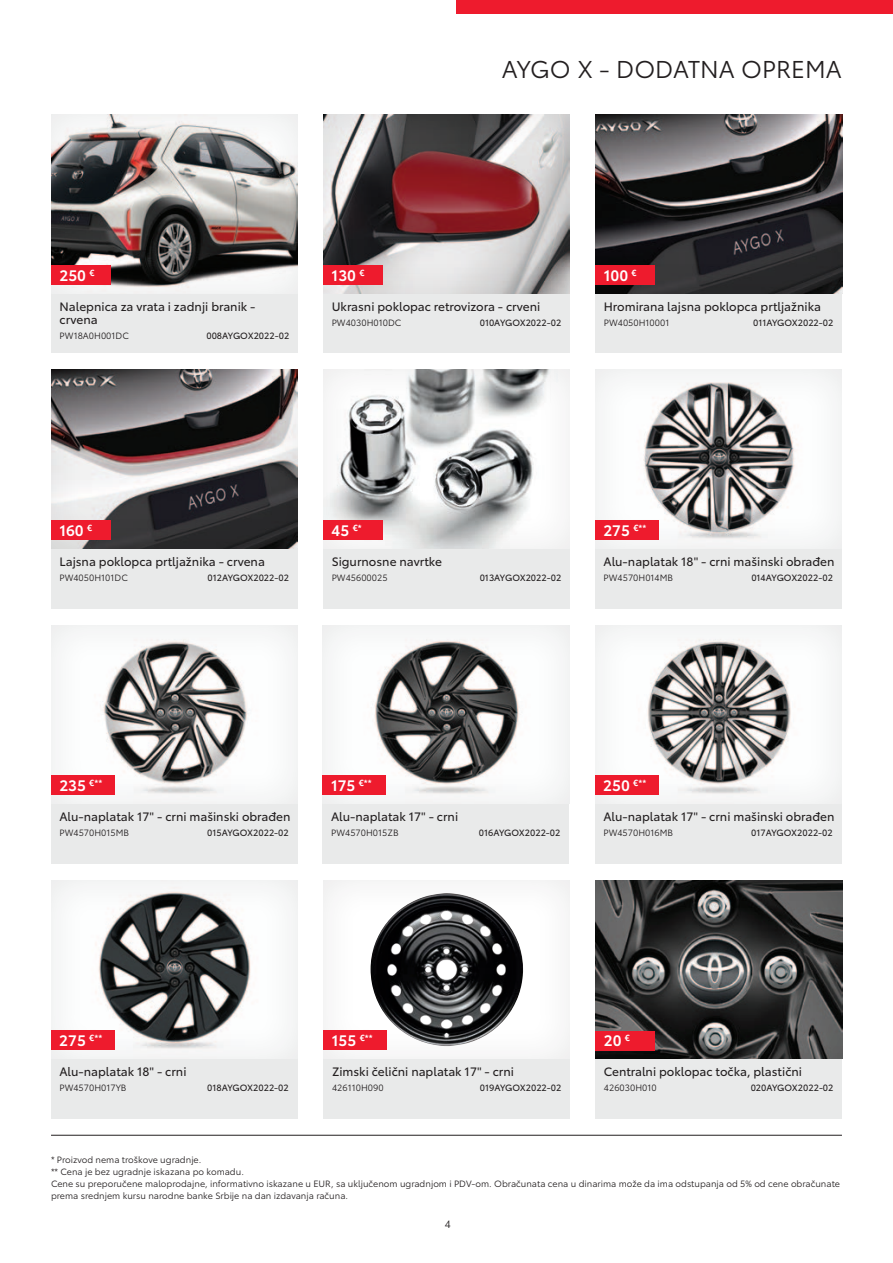
<style>
.page{position:relative;width:893px;height:1263px;background:#fff}
.page>*{position:absolute;margin:0;border:0;box-sizing:border-box;transform-origin:0 0}
.t1{font:24px "Toyota Type";color:#231f20}
.t2{font:600 15px "Toyota Type";color:#fff}
.t3{font:12px/12.8px "Toyota Type";color:#231f20}
.t4{font:10.5px "Toyota Type";color:#231f20}
.t5{font:9px/12px "Toyota Type";color:#231f20}
.t6{font:9px "Toyota Type";color:#231f20}
</style>
<div class="page">
<div style="left:456px;top:0;width:437px;height:13px;background:#ee1b2d"></div>
<div style="left:323px;top:115px;width:247px;height:238px;background:#e9eaea"></div>
<div style="left:51px;top:115px;width:247px;height:238px;background:#e9eaea"></div>
<div style="left:595px;top:115px;width:247px;height:238px;background:#e9eaea"></div>
<div style="left:51px;top:370px;width:247px;height:238px;background:#e9eaea"></div>
<div style="left:323px;top:370px;width:247px;height:238px;background:#e9eaea"></div>
<div style="left:595px;top:370px;width:247px;height:238px;background:#e9eaea"></div>
<div style="left:51px;top:625px;width:246px;height:238px;background:#e9eaea"></div>
<div style="left:323px;top:625px;width:246px;height:238px;background:#e9eaea"></div>
<div style="left:595px;top:625px;width:246px;height:238px;background:#e9eaea"></div>
<div style="left:51px;top:880px;width:246px;height:238px;background:#e9eaea"></div>
<div style="left:324px;top:880px;width:246px;height:238px;background:#e9eaea"></div>
<div style="left:595px;top:880px;width:247px;height:238px;background:#e9eaea"></div>
<div style="left:323px;top:112px;width:249px;height:182px;background:#231f20;opacity:.1"></div>
<div style="left:595px;top:112px;width:249px;height:182px;background:#231f20;opacity:.1"></div>
<div style="left:51px;top:367px;width:249px;height:182px;background:#231f20;opacity:.1"></div>
<div style="left:595px;top:367px;width:249px;height:182px;background:#231f20;opacity:.1"></div>
<div style="left:51px;top:622px;width:249px;height:182px;background:#231f20;opacity:.1"></div>
<div style="left:323px;top:622px;width:249px;height:182px;background:#231f20;opacity:.1"></div>
<div style="left:595px;top:622px;width:249px;height:182px;background:#231f20;opacity:.1"></div>
<div style="left:51px;top:877px;width:249px;height:182px;background:#231f20;opacity:.1"></div>
<div style="left:324px;top:877px;width:249px;height:182px;background:#fafafa"></div>
<div style="left:51px;top:112px;width:249px;height:182px;background:#231f20;opacity:.1"></div>
<div style="left:323px;top:367px;width:249px;height:182px;background:#231f20;opacity:.1"></div>
<img style="left:371px;top:893px;width:152px;height:153px">
<div style="left:595px;top:877px;width:249px;height:182px;background:#231f20;opacity:.1"></div>
<hr style="left:51px;top:1135px;width:791px;height:1px;background:#231f20">
<div style="left:323px;top:265px;width:60px;height:20px;background:#ee1b2d"></div>
<div style="left:51px;top:265px;width:60px;height:20px;background:#ee1b2d"></div>
<div style="left:595px;top:265px;width:60px;height:20px;background:#ee1b2d"></div>
<div style="left:51px;top:520px;width:59px;height:20px;background:#ee1b2d"></div>
<div style="left:323px;top:520px;width:60px;height:20px;background:#ee1b2d"></div>
<div style="left:595px;top:520px;width:64px;height:20px;background:#ee1b2d"></div>
<div style="left:51px;top:775px;width:64px;height:20px;background:#ee1b2d"></div>
<div style="left:322px;top:775px;width:64px;height:20px;background:#ee1b2d"></div>
<div style="left:595px;top:775px;width:64px;height:20px;background:#ee1b2d"></div>
<div style="left:51px;top:1030px;width:64px;height:20px;background:#ee1b2d"></div>
<div style="left:323px;top:1030px;width:64px;height:20px;background:#ee1b2d"></div>
<div style="left:595px;top:1031px;width:60px;height:19px;background:#ee1b2d"></div>
<h1 class="t1" style="left:502px;top:51px;width:342px">AYGO X - DODATNA OPREMA</h1>
<h2 class="t2" style="left:60px;top:264px;width:37px">250 <sup>€</sup></h2>
<h2 class="t2" style="left:604px;top:264px;width:34px">100 <sup>€</sup></h2>
<h2 class="t2" style="left:332px;top:264px;width:34px">130 <sup>€</sup></h2>
<h3 class="t3" style="left:60px;top:299px;width:197px">Nalepnica za vrata i zadnji branik - crvena</h3>
<p class="t5" style="left:60px;top:329px;width:71px">PW18A0H001DC</p>
<p class="t6" style="left:206px;top:329px;width:84px">008AYGOX2022-02</p>
<h3 class="t3" style="left:332px;top:299px;width:210px">Ukrasni poklopac retrovizora - crveni</h3>
<p class="t5" style="left:332px;top:316px;width:71px">PW4030H010DC</p>
<p class="t6" style="left:480px;top:316px;width:83px">010AYGOX2022-02</p>
<h3 class="t3" style="left:604px;top:299px;width:219px">Hromirana lajsna poklopca prtljažnika</h3>
<p class="t5" style="left:604px;top:316px;width:67px">PW4050H10001</p>
<p class="t6" style="left:753px;top:316px;width:82px">011AYGOX2022-02</p>
<h2 class="t2" style="left:59px;top:519px;width:34px">160 <sup>€</sup></h2>
<h3 class="t3" style="left:59px;top:554px;width:207px">Lajsna poklopca prtljažnika - crvena</h3>
<p class="t5" style="left:59px;top:571px;width:70px">PW4050H101DC</p>
<p class="t6" style="left:207px;top:571px;width:83px">012AYGOX2022-02</p>
<h2 class="t2" style="left:332px;top:519px;width:32px">45 <sup>€*</sup></h2>
<h2 class="t2" style="left:603px;top:519px;width:44px">275 <sup>€**</sup></h2>
<h3 class="t3" style="left:332px;top:554px;width:112px">Sigurnosne navrtke</h3>
<p class="t5" style="left:332px;top:571px;width:57px">PW45600025</p>
<p class="t6" style="left:480px;top:571px;width:83px">013AYGOX2022-02</p>
<h3 class="t3" style="left:603px;top:554px;width:233px">Alu-naplatak 18" - crni mašinski obrađen</h3>
<p class="t5" style="left:603px;top:571px;width:71px">PW4570H014MB</p>
<p class="t6" style="left:751px;top:571px;width:83px">014AYGOX2022-02</p>
<h2 class="t2" style="left:59px;top:774px;width:44px">235 <sup>€**</sup></h2>
<h2 class="t2" style="left:331px;top:774px;width:42px">175 <sup>€**</sup></h2>
<h2 class="t2" style="left:603px;top:774px;width:44px">250 <sup>€**</sup></h2>
<h3 class="t3" style="left:59px;top:809px;width:233px">Alu-naplatak 17" - crni mašinski obrađen</h3>
<p class="t5" style="left:59px;top:826px;width:71px">PW4570H015MB</p>
<p class="t6" style="left:207px;top:826px;width:83px">015AYGOX2022-02</p>
<h3 class="t3" style="left:331px;top:809px;width:129px">Alu-naplatak 17" - crni</h3>
<p class="t5" style="left:331px;top:826px;width:69px">PW4570H015ZB</p>
<p class="t6" style="left:479px;top:826px;width:83px">016AYGOX2022-02</p>
<h3 class="t3" style="left:603px;top:809px;width:233px">Alu-naplatak 17" - crni mašinski obrađen</h3>
<p class="t5" style="left:603px;top:826px;width:71px">PW4570H016MB</p>
<p class="t6" style="left:751px;top:826px;width:83px">017AYGOX2022-02</p>
<h2 class="t2" style="left:59px;top:1029px;width:44px">275 <sup>€**</sup></h2>
<h2 class="t2" style="left:332px;top:1029px;width:42px">155 <sup>€**</sup></h2>
<h2 class="t2" style="left:604px;top:1029px;width:28px">20 <sup>€</sup></h2>
<h3 class="t3" style="left:59px;top:1064px;width:129px">Alu-naplatak 18" - crni</h3>
<p class="t5" style="left:59px;top:1081px;width:69px">PW4570H017YB</p>
<p class="t6" style="left:207px;top:1081px;width:83px">018AYGOX2022-02</p>
<h3 class="t3" style="left:332px;top:1064px;width:184px">Zimski čelični naplatak 17" - crni</h3>
<p class="t5" style="left:332px;top:1081px;width:53px">426110H090</p>
<p class="t6" style="left:480px;top:1081px;width:83px">019AYGOX2022-02</p>
<h3 class="t3" style="left:604px;top:1065px;width:200px">Centralni poklopac točka, plastični</h3>
<p class="t5" style="left:604px;top:1081px;width:54px">426030H010</p>
<p class="t6" style="left:751px;top:1081px;width:84px">020AYGOX2022-02</p>
<p class="t5" style="left:51px;top:1153px;width:790px">* Proizvod nema troškove ugradnje.<br>** Cena je bez ugradnje iskazana po komadu.<br>Cene su preporučene maloprodajne, informativno iskazane u EUR, sa uključenom ugradnjom i PDV-om. Obračunata cena u dinarima može da ima odstupanja od 5% od cene obračunate prema srednjem kursu narodne banke Srbije na dan izdavanja računa.</p>
<p class="t4" style="left:445px;top:1217px;width:8px">4</p>
</div>
